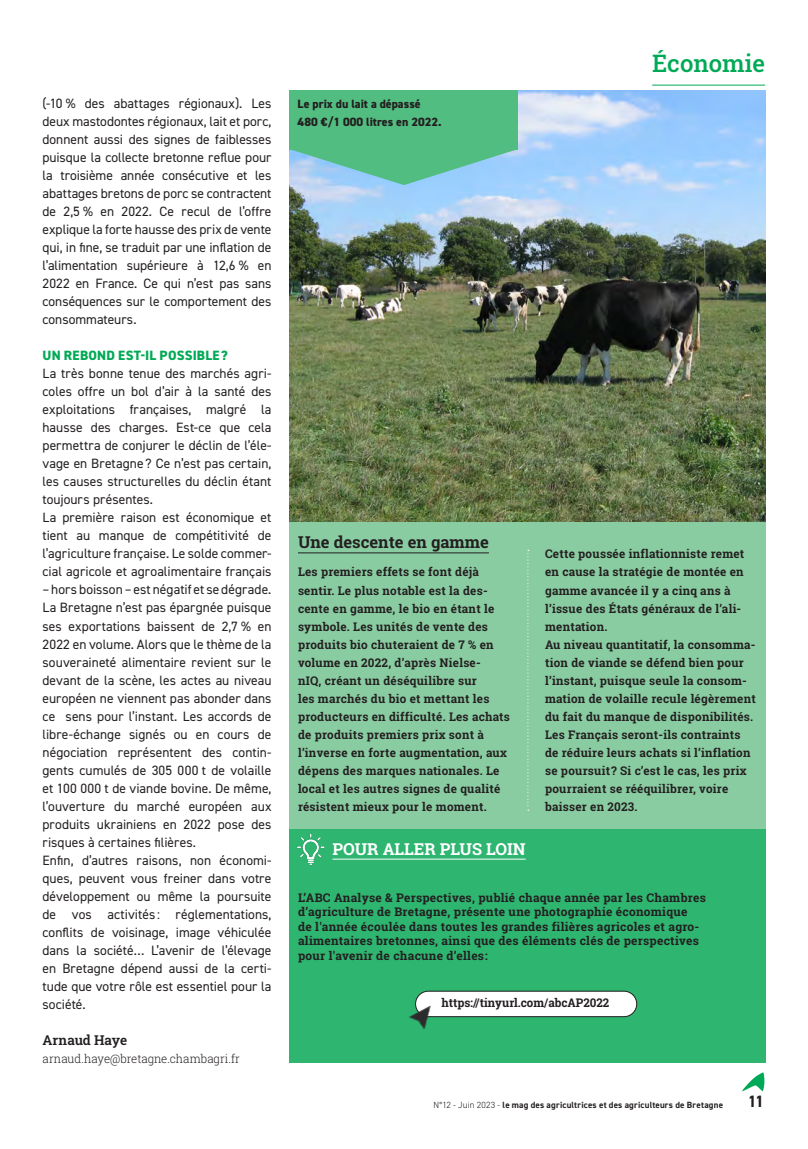
<style>
.page{position:relative;width:808px;height:1149px;background:#fff}
.page>*{position:absolute;margin:0;border:0;box-sizing:border-box;transform-origin:0 0}
.CA-Titre_rubrique_dr{font:500 24px "Roboto Slab";color:#00a955}
.CA-encadré_pour_alle{font:700 16.5px "Roboto Slab";color:#231f20}
.CA-encadré_pour_alle-2{font:700 16.5px "Roboto Slab";color:#fff}
.BODY_COPY{font:700 16.5px "DIN2014";color:#231f20}
.CA-texte_courant{font:13.5px/18px "DIN2014";color:#231f20;text-align:justify}
.CA-texte-Intertitre{font:800 13.5px "DIN2014";letter-spacing:.015em;color:#00a955}
.CA-texte-Signature{font:600 13.5px "Roboto Slab";letter-spacing:-.005em;color:#231f20}
.CA-encadré-texte{font:700 12px/18px "Roboto Slab";letter-spacing:.02em;color:#231f20}
.CA-encadré_pour_alle-3{font:700 12px/14.4px "Roboto Slab";letter-spacing:.02em;color:#231f20}
.CA-texte-Légende{font:800 12px/18px "DIN2014";color:#231f20}
.CA-texte-signature-M{font:300 12px "Roboto Slab";letter-spacing:-.005em;color:#231f20;scale:.96 1}
.CA-encadré-pour_alle{font:700 12px "Roboto Slab";color:#231f20}
.BODY_COPY-2{font:700 9px "DIN2014";letter-spacing:.02em;color:#231f20}
.s1{font-weight:300}
</style>
<div class="page">
<img style="left:289px;top:90px;width:476px;height:432px">
<div style="left:290px;top:828px;width:476px;height:234px;background:#2eb570"></div>
<hr style="left:332px;top:858px;width:194px;height:1px;background:#fff">
<div style="left:289px;top:522px;width:477px;height:306px;background:#89cca1"></div>
<hr style="left:298px;top:552px;width:191px;height:1px;background:#231f20">
<svg style="left:743px;top:1072px;width:21px;height:18px"></svg>
<svg style="left:289px;top:149px;width:229px;height:36px;background:#78c5bc"></svg>
<svg style="left:527px;top:549px;width:2px;height:261px"></svg>
<img style="left:297px;top:833px;width:28px;height:33px">
<hr style="left:652px;top:85px;width:113px;height:1px;background:#00a955">
<div style="left:416px;top:990px;width:221px;height:26px;background:#fff;border-radius:13px"></div>
<div style="left:415px;top:990px;width:222px;height:26px;border:1px solid #231f20;border-radius:13px"></div>
<div style="left:289px;top:90px;width:229px;height:59px;background:#52bd80"></div>
<img style="left:409px;top:998px;width:27px;height:32px">
<p class="CA-texte_courant" style="left:43px;top:94px;width:230px">(-10 % des abattages régionaux). Les deux mastodontes régionaux, lait et porc, donnent aussi des signes de faiblesses puisque la collecte bretonne reflue pour la troisième année consécutive et les abattages bretons de porc se contractent de 2,5 % en 2022. Ce recul de l’offre explique la forte hausse des prix de vente qui, in fine, se traduit par une inflation de l’alimentation supérieure à 12,6 % en 2022 en France. Ce qui n’est pas sans conséquences sur le comportement des consommateurs.</p>
<p class="CA-texte-Intertitre" style="left:43px;top:346px;width:187px">UN REBOND EST-IL POSSIBLE?</p>
<p class="CA-texte_courant" style="left:43px;top:364px;width:230px">La très bonne tenue des marchés agri&shy;coles offre un bol d’air à la santé des exploitations françaises, malgré la hausse des charges. Est-ce que cela permettra de conjurer le déclin de l’éle&shy;vage en Bretagne ? Ce n’est pas certain, les causes structurelles du déclin étant toujours présentes.</p>
<p class="CA-texte_courant" style="left:43px;top:508px;width:230px">La première raison est économique et tient au manque de compétitivité de l’agriculture française. Le solde commer&shy;cial agricole et agroalimentaire français</p>
<p class="CA-texte_courant" style="left:43px;top:580px;width:230px">– hors boisson – est négatif et se dégrade.<br>La Bretagne n’est pas épargnée puisque ses exportations baissent de 2,7 % en 2022 en volume. Alors que le thème de la souveraineté alimentaire revient sur le devant de la scène, les actes au niveau européen ne viennent pas abonder dans ce sens pour l’instant. Les accords de libre-échange signés ou en cours de négociation représentent des contin&shy;gents cumulés de 305 000 t de volaille et 100 000 t de viande bovine. De même, l’ouverture du marché européen aux produits ukrainiens en 2022 pose des risques à certaines filières.</p>
<p class="CA-texte_courant" style="left:43px;top:850px;width:230px">Enfin, d’autres raisons, non économi&shy;ques, peuvent vous freiner dans votre développement ou même la poursuite de vos activités : réglementations, conflits de voisinage, image véhiculée dans la société… L’avenir de l’élevage en Bretagne dépend aussi de la certi&shy;tude que votre rôle est essentiel pour la société.</p>
<p class="CA-texte-Signature" style="left:43px;top:1030px;width:86px">Arnaud Haye</p>
<p class="CA-texte-signature-M" style="left:43px;top:1049px;width:207px">arnaud.haye@bretagne.chambagri.fr</p>
<p class="CA-texte-Légende" style="left:298px;top:95px;width:146px">Le prix du lait a dépassé<br>480 €/1 000 litres en 2022.</p>
<p class="CA-Titre_rubrique_dr" style="left:652px;top:47px;width:114px">Économie</p>
<p class="CA-encadré_pour_alle" style="left:298px;top:531px;width:192px">Une descente en gamme</p>
<p class="CA-encadré-texte" style="left:298px;top:563px;width:213px">Les premiers effets se font déjà sentir. Le plus notable est la des&shy;cente en gamme, le bio en étant le symbole. Les unités de vente des produits bio chuteraient de 7 % en volume en 2022, d’après Nielse-<br>nIQ, créant un déséquilibre sur<br>les marchés du bio et mettant les producteurs en difficulté. Les achats de produits premiers prix sont à l’inverse en forte augmentation, aux dépens des marques nationales. Le local et les autres signes de qualité résistent mieux pour le moment.</p>
<p class="CA-encadré-texte" style="left:545px;top:545px;width:201px">Cette poussée inflationniste remet en cause la stratégie de montée en gamme avancée il y a cinq ans à l’issue des États généraux de l’ali&shy;mentation.</p>
<p class="CA-encadré-texte" style="left:545px;top:635px;width:212px">Au niveau quantitatif, la consomma&shy;tion de viande se défend bien pour l’instant, puisque seule la consom&shy;mation de volaille recule légèrement du fait du manque de disponibilités.<br>Les Français seront-ils contraints de réduire leurs achats si l’inflation se poursuit ? Si c’est le cas, les prix pourraient se rééquilibrer, voire baisser en 2023.</p>
<p class="CA-encadré_pour_alle-2" style="left:332px;top:837px;width:195px">POUR ALLER PLUS LOIN</p>
<p class="CA-encadré_pour_alle-3" style="left:298px;top:890px;width:409px">L’ABC Analyse &amp; Perspectives, publié chaque année par les Chambres d’agriculture de Bretagne, présente une photographie économique<br>de l'année écoulée dans toutes les grandes filières agricoles et agro&shy;alimentaires bretonnes, ainsi que des éléments clés de perspectives pour l'avenir de chacune d’elles :</p>
<p class="CA-encadré-pour_alle" style="left:441px;top:994px;width:169px">https://tinyurl.com/abcAP2022</p>
<p class="BODY_COPY-2" style="left:433px;top:1098px;width:291px"><span class="s1">N°12 - Juin 2023 -</span> le mag des agricultrices et des agriculteurs de Bretagne</p>
<p class="BODY_COPY" style="left:748px;top:1089px;width:18px">11</p>
</div>
